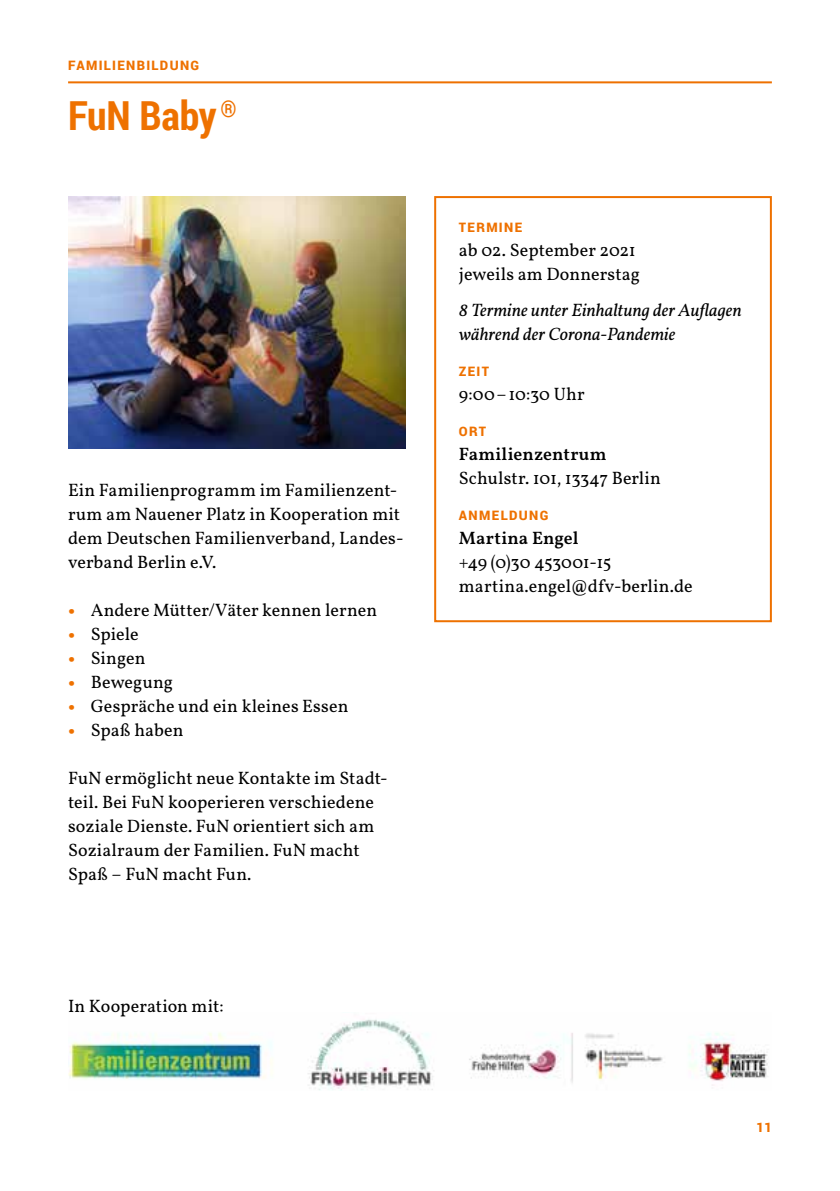
<style>
.page{position:relative;width:840px;height:1191px;background:#fff}
.page>*{position:absolute;margin:0;border:0;box-sizing:border-box;transform-origin:0 0}
.t1{font:700 40px "Roboto Condensed";letter-spacing:-.005em;color:#ee7100}
.t2{font:18px/24px "Vollkorn";letter-spacing:.005em;color:#000}
.t3{font:italic 18px/24px "Vollkorn";color:#000}
.t4{font:600 18px "Vollkorn";letter-spacing:.01em;color:#000}
.t5{font:900 13px "Roboto";letter-spacing:.1em;color:#ee7100}
.s1{font-weight:700;color:#ee7100}
</style>
<div class="page">
<hr style="left:68px;top:81px;width:703px;height:2px;background:#ee7100">
<div style="left:434px;top:196px;width:337px;height:426px;border:2px solid #ee7100"></div>
<img style="left:68px;top:196px;width:337px;height:252px">
<img style="left:68px;top:1019px;width:700px;height:71px">
<p class="t5" style="left:68px;top:56px;width:132px">FAMILIENBILDUNG</p>
<h1 class="t1" style="left:68px;top:88px;width:170px">FuN Baby <sup>®</sup></h1>
<p class="t2" style="left:68px;top:478px;width:337px">Ein Familienprogramm im Familienzent&shy;rum am Nauener Platz in Kooperation mit dem Deutschen Familienverband, Landes&shy;verband Berlin e.V.</p>
<p class="t2" style="left:68px;top:598px;width:310px"><span class="s1">•</span> Andere Mütter/Väter kennen lernen</p>
<p class="t2" style="left:68px;top:622px;width:72px"><span class="s1">•</span> Spiele</p>
<p class="t2" style="left:68px;top:646px;width:79px"><span class="s1">•</span> Singen</p>
<p class="t2" style="left:68px;top:670px;width:106px"><span class="s1">•</span> Bewegung</p>
<p class="t2" style="left:68px;top:694px;width:282px"><span class="s1">•</span> Gespräche und ein kleines Essen</p>
<p class="t2" style="left:68px;top:718px;width:117px"><span class="s1">•</span> Spaß haben</p>
<p class="t2" style="left:68px;top:766px;width:321px">FuN ermöglicht neue Kontakte im Stadt&shy;teil. Bei FuN kooperieren verschiedene soziale Dienste. FuN orientiert sich am Sozialraum der Familien. FuN macht Spaß – FuN macht Fun.</p>
<p class="t2" style="left:68px;top:994px;width:157px">In Kooperation mit:</p>
<p class="t5" style="left:458px;top:218px;width:65px">TERMINE</p>
<p class="t2" style="left:458px;top:238px;width:182px">ab 02. September 2021 jeweils am Donnerstag</p>
<p class="t3" style="left:458px;top:298px;width:284px">8 Termine unter Einhaltung der Auflagen während der Corona-Pandemie</p>
<p class="t5" style="left:458px;top:362px;width:32px">ZEIT</p>
<p class="t2" style="left:458px;top:382px;width:127px">9:00 – 10:30 Uhr</p>
<p class="t5" style="left:458px;top:422px;width:29px">ORT</p>
<p class="t4" style="left:458px;top:440px;width:149px">Familienzentrum</p>
<p class="t2" style="left:458px;top:466px;width:203px">Schulstr. 101, 13347 Berlin</p>
<p class="t5" style="left:458px;top:506px;width:91px">ANMELDUNG</p>
<p class="t4" style="left:458px;top:524px;width:121px">Martina Engel</p>
<p class="t2" style="left:458px;top:550px;width:235px">+49 (0)30 453001-15 martina.engel@dfv-berlin.de</p>
<p class="t5" style="left:756px;top:1118px;width:17px">11</p>
</div>
